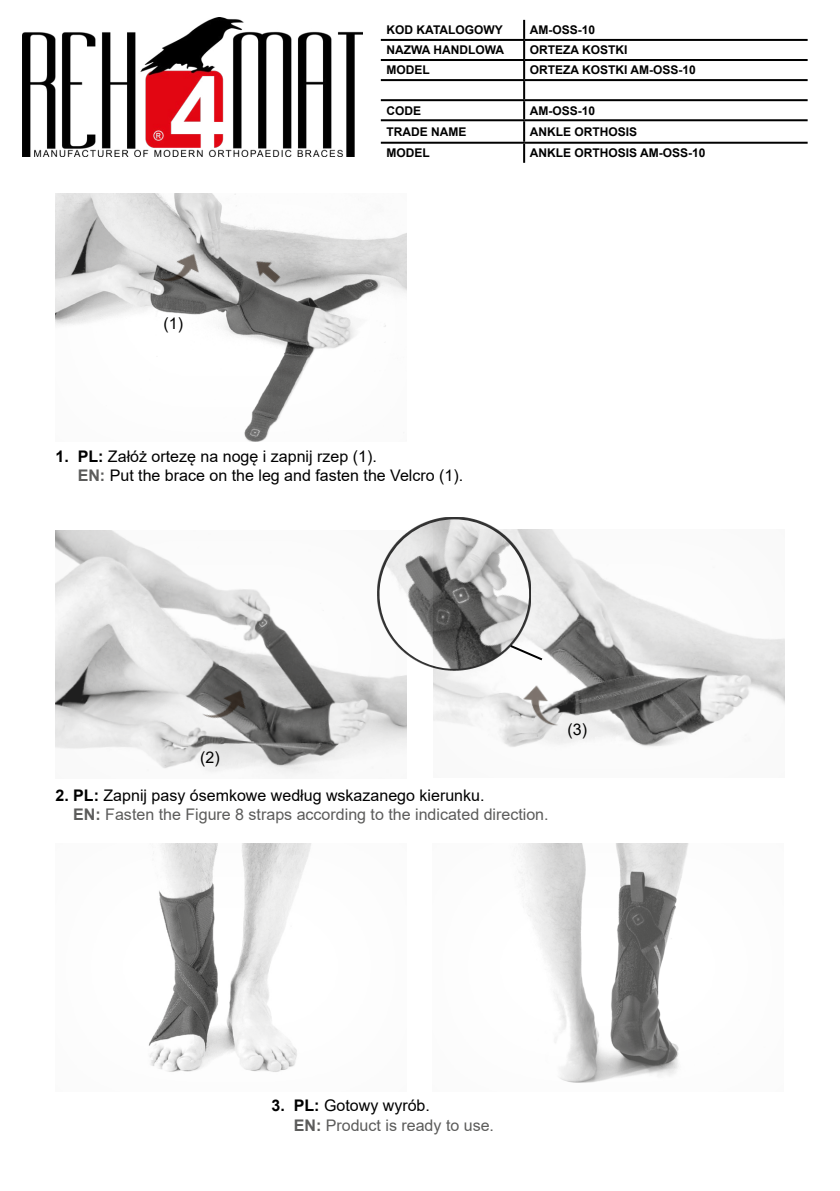
<style>
.page{position:relative;width:840px;height:1191px;background:#fff}
.page>*{position:absolute;margin:0;border:0;box-sizing:border-box;transform-origin:0 0}
.t1{font:16px/19.2px "Arial";color:#5c5c5b}
.t2{font:16px/19.2px "Arial";color:#000}
.t3{font:700 12px "Arial";color:#000}
.s1{font-weight:700}
.s2{font-weight:700;color:#5c5c5b}
.s3{font-weight:700;color:#000}
.s4{color:#000}
</style>
<div class="page">
<hr style="left:380px;top:39px;width:144px;height:2px;background:#000">
<hr style="left:524px;top:39px;width:283px;height:2px;background:#000">
<hr style="left:380px;top:59px;width:144px;height:2px;background:#000">
<hr style="left:524px;top:59px;width:283px;height:2px;background:#000">
<hr style="left:380px;top:79px;width:144px;height:2px;background:#000">
<hr style="left:524px;top:79px;width:283px;height:2px;background:#000">
<hr style="left:380px;top:99px;width:144px;height:2px;background:#000">
<hr style="left:524px;top:99px;width:283px;height:2px;background:#000">
<svg style="left:523px;top:20px;width:2px;height:99px"></svg>
<hr style="left:380px;top:119px;width:144px;height:2px;background:#000">
<hr style="left:524px;top:119px;width:283px;height:2px;background:#000">
<hr style="left:523px;top:121px;width:2px;height:21px;background:#000">
<hr style="left:380px;top:142px;width:144px;height:2px;background:#000">
<hr style="left:524px;top:142px;width:283px;height:2px;background:#000">
<svg style="left:523px;top:144px;width:2px;height:19px"></svg>
<img style="left:22px;top:17px;width:340px;height:140px">
<div style="left:39px;top:180px;width:385px;height:263px;background:#000;opacity:.03"></div>
<img style="left:243px;top:245px;width:50px;height:50px">
<div style="left:38px;top:829px;width:386px;height:263px;background:#000;opacity:.03"></div>
<div style="left:39px;top:516px;width:385px;height:263px;background:#000;opacity:.03"></div>
<img style="left:196px;top:675px;width:64px;height:64px">
<div style="left:416px;top:516px;width:385px;height:262px;background:#000;opacity:.03"></div>
<img style="left:511px;top:680px;width:52px;height:51px">
<img style="left:368px;top:519px;width:171px;height:160px">
<svg style="left:507px;top:643px;width:37px;height:19px"></svg>
<div style="left:414px;top:829px;width:386px;height:263px;background:#000;opacity:.03"></div>
<img style="left:149px;top:238px;width:65px;height:64px">
<p class="t2" style="left:163px;top:314px;width:21px">(1)</p>
<p class="t3" style="left:386px;top:22px;width:118px">KOD KATALOGOWY</p>
<p class="t3" style="left:529px;top:22px;width:67px">AM-OSS-10</p>
<p class="t3" style="left:386px;top:42px;width:119px">NAZWA HANDLOWA</p>
<p class="t3" style="left:529px;top:42px;width:99px">ORTEZA KOSTKI</p>
<p class="t3" style="left:386px;top:62px;width:45px">MODEL</p>
<p class="t3" style="left:529px;top:62px;width:167px">ORTEZA KOSTKI AM-OSS-10</p>
<p class="t3" style="left:386px;top:102px;width:36px">CODE</p>
<p class="t3" style="left:529px;top:102px;width:67px">AM-OSS-10</p>
<p class="t3" style="left:386px;top:123px;width:81px">TRADE NAME</p>
<p class="t3" style="left:529px;top:123px;width:109px">ANKLE ORTHOSIS</p>
<p class="t3" style="left:386px;top:144px;width:45px">MODEL</p>
<p class="t3" style="left:529px;top:144px;width:177px">ANKLE ORTHOSIS AM-OSS-10</p>
<p class="t2" style="left:78px;top:446px;width:387px;text-indent:-22px"><span class="s1">1. PL:</span> Załóż ortezę na nogę i zapnij rzep (1).<br><span class="s2">EN:</span> Put the brace on the leg and fasten the Velcro (1).</p>
<p class="t2" style="left:200px;top:748px;width:21px">(2)</p>
<p class="t1" style="left:73px;top:785px;width:476px;text-indent:-18px"><span class="s3">2. PL:</span> <span class="s4">Zapnij pasy ósemkowe według wskazanego kierunku.<br></span><span class="s1">EN:</span> Fasten the Figure 8 straps according to the indicated direction.</p>
<p class="t2" style="left:567px;top:720px;width:21px">(3)</p>
<p class="t1" style="left:293px;top:1096px;width:202px;text-indent:-22px"><span class="s3">3. PL:</span> <span class="s4">Gotowy wyrób.<br></span><span class="s1">EN:</span> Product is ready to use.</p>
</div>
